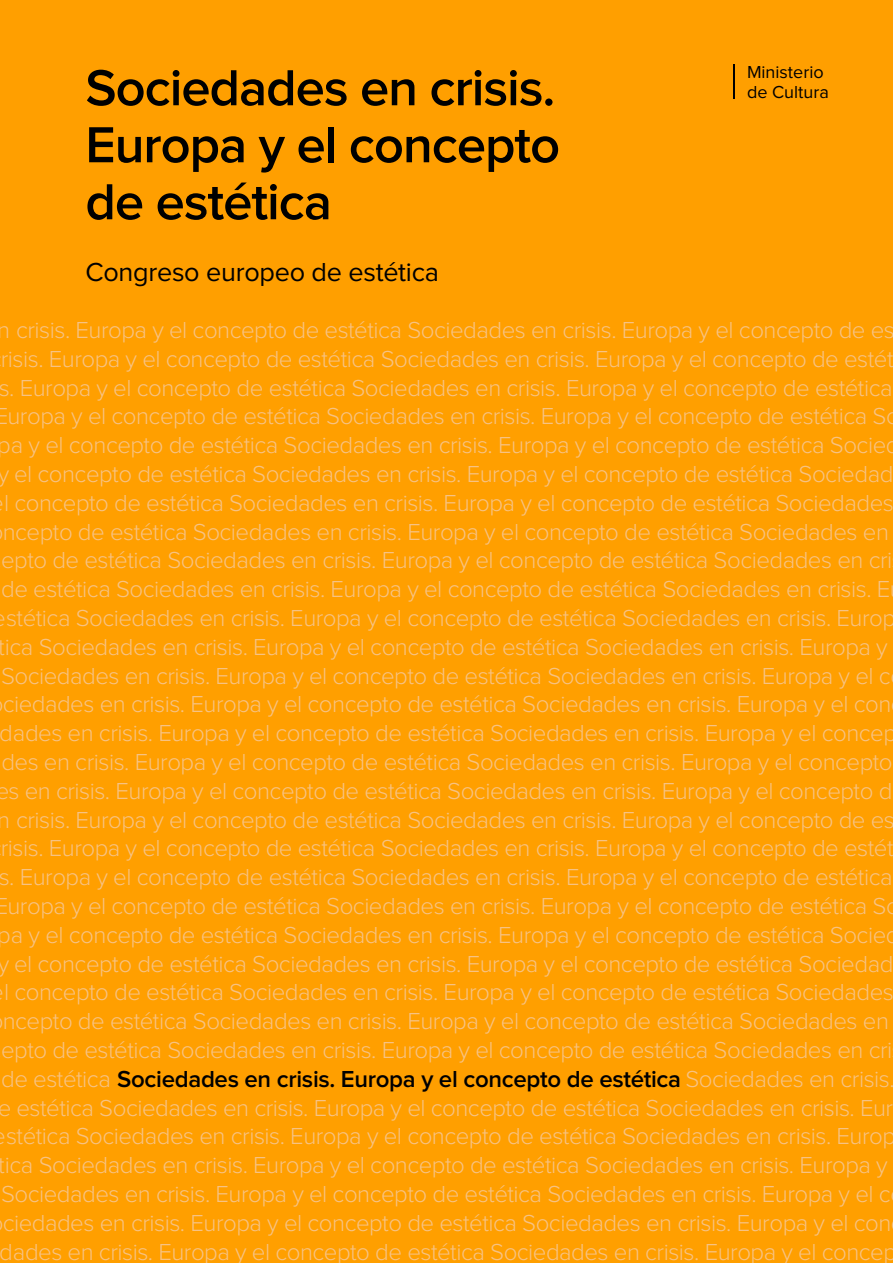
<style>
.page{position:relative;width:893px;height:1263px;background:#ff9f00}
.page>*{position:absolute;margin:0;border:0;box-sizing:border-box;transform-origin:0 0}
.t1{font:600 52.5px/57px "Proxima Nova";letter-spacing:-.02em;color:#000;text-align:justify}
.t2{font:27px "Proxima Nova";letter-spacing:-.01em;color:#000}
.t3{font:300 24px/28.8px "Proxima Nova";letter-spacing:-.02em;color:#f7c283;text-align:center}
.t4{font:18px/19.5px "Proxima Nova";color:#000}
.s1{font-weight:600;color:#000}
</style>
<div class="page">
<hr style="left:733px;top:64px;width:2px;height:35px;background:#000">
<h1 class="t1" style="left:85px;top:62px;width:476px">Sociedades en crisis.<br>Europa y el concepto de estética</h1>
<p class="t2" style="left:85px;top:262px;width:355px">Congreso europeo de estética</p>
<p class="t4" style="left:747px;top:64px;width:83px">Ministerio de Cultura</p>
<p class="t3" style="left:-6px;top:317px;width:907px">n crisis. Europa y el concepto de estética Sociedades en crisis. Europa y el concepto de es risis. Europa y el concepto de estética Sociedades en crisis. Europa y el concepto de estét s. Europa y el concepto de estética Sociedades en crisis. Europa y el concepto de estética Europa y el concepto de estética Sociedades en crisis. Europa y el concepto de estética So pa y el concepto de estética Sociedades en crisis. Europa y el concepto de estética Socied y el concepto de estética Sociedades en crisis. Europa y el concepto de estética Sociedad l concepto de estética Sociedades en crisis. Europa y el concepto de estética Sociedades ncepto de estética Sociedades en crisis. Europa y el concepto de estética Sociedades en epto de estética Sociedades en crisis. Europa y el concepto de estética Sociedades en cri de estética Sociedades en crisis. Europa y el concepto de estética Sociedades en crisis. E stética Sociedades en crisis. Europa y el concepto de estética Sociedades en crisis. Europ tica Sociedades en crisis. Europa y el concepto de estética Sociedades en crisis. Europa y Sociedades en crisis. Europa y el concepto de estética Sociedades en crisis. Europa y el c ciedades en crisis. Europa y el concepto de estética Sociedades en crisis. Europa y el con dades en crisis. Europa y el concepto de estética Sociedades en crisis. Europa y el concep des en crisis. Europa y el concepto de estética Sociedades en crisis. Europa y el concepto es en crisis. Europa y el concepto de estética Sociedades en crisis. Europa y el concepto d n crisis. Europa y el concepto de estética Sociedades en crisis. Europa y el concepto de es risis. Europa y el concepto de estética Sociedades en crisis. Europa y el concepto de estét s. Europa y el concepto de estética Sociedades en crisis. Europa y el concepto de estética Europa y el concepto de estética Sociedades en crisis. Europa y el concepto de estética So pa y el concepto de estética Sociedades en crisis. Europa y el concepto de estética Socied y el concepto de estética Sociedades en crisis. Europa y el concepto de estética Sociedad l concepto de estética Sociedades en crisis. Europa y el concepto de estética Sociedades ncepto de estética Sociedades en crisis. Europa y el concepto de estética Sociedades en epto de estética Sociedades en crisis. Europa y el concepto de estética Sociedades en cri de estética <span class="s1">Sociedades en crisis. Europa y el concepto de estética</span> Sociedades en crisis. e estética Sociedades en crisis. Europa y el concepto de estética Sociedades en crisis. Eur stética Sociedades en crisis. Europa y el concepto de estética Sociedades en crisis. Europ tica Sociedades en crisis. Europa y el concepto de estética Sociedades en crisis. Europa y Sociedades en crisis. Europa y el concepto de estética Sociedades en crisis. Europa y el c ciedades en crisis. Europa y el concepto de estética Sociedades en crisis. Europa y el con dades en crisis. Europa y el concepto de estética Sociedades en crisis. Europa y el concep</p>
</div>
